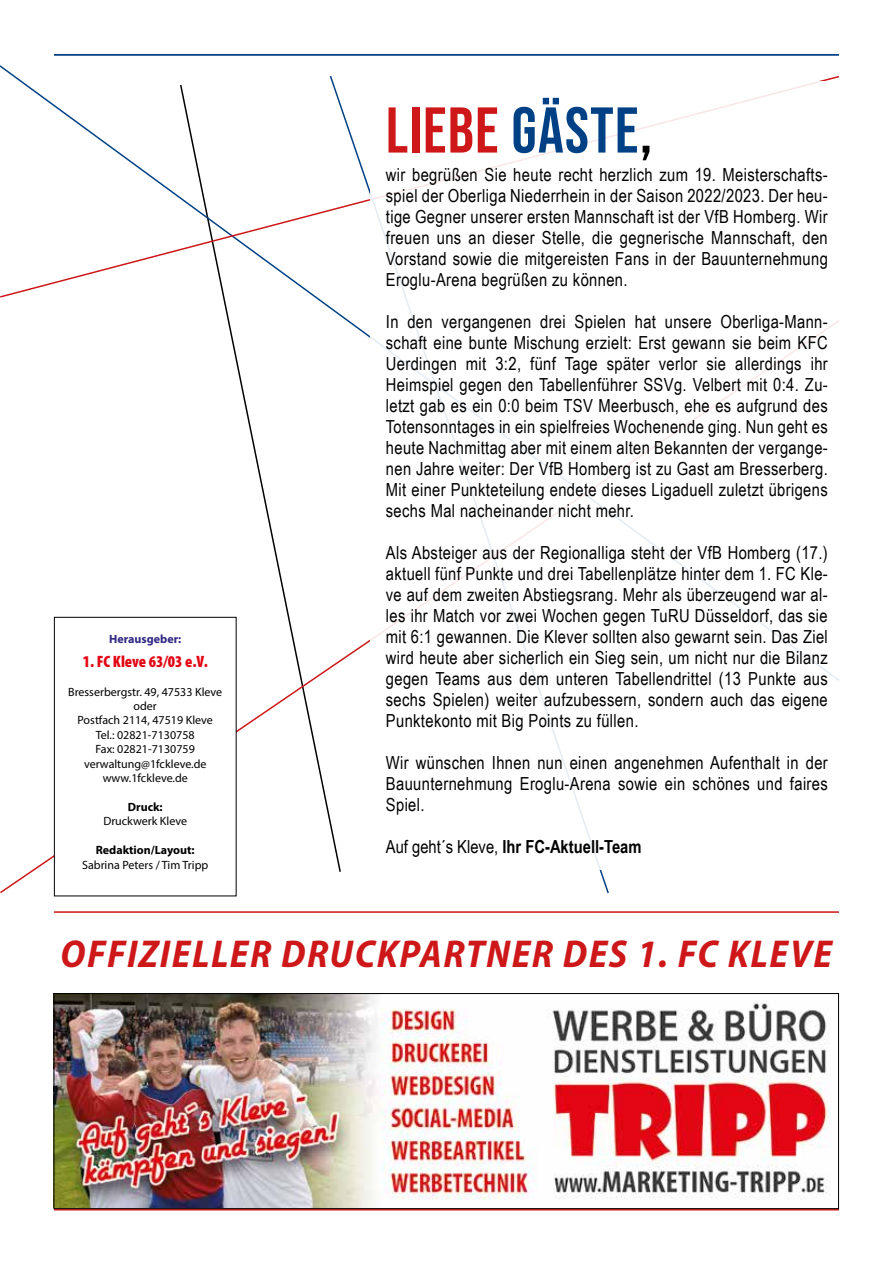
<style>
.page{position:relative;width:893px;height:1263px;background:#fff}
.page>*{position:absolute;margin:0;border:0;box-sizing:border-box;transform-origin:0 0}
.t1{font:64.5px "Bebas Neue";letter-spacing:.02em;color:#cd1719}
.t2{font:italic 700 semi-condensed 39px "Myriad Pro";letter-spacing:.04em;color:#cd1719}
.t3{font:18px/21px "Arial Narrow";letter-spacing:.02em;color:#000;text-align:justify}
.t4{font:700 18px "Arial Narrow";color:#000}
.t5{font:900 condensed 16.5px "Myriad Pro";color:#e30613}
.t6{font:12px/14.4px "Myriad Pro";color:#000;text-align:center}
.t7{font:700 12px "Myriad Pro";color:#000}
.t8{font:700 12px "Myriad Pro";color:#312783}
.s1{color:#004185}
.s2{color:#000}
.s3{font-weight:400}
</style>
<div class="page">
<hr style="left:54px;top:1209px;width:785px;height:1px;background:#cd1719">
<svg style="left:0;top:75px;width:839px;height:224px"></svg>
<svg style="left:329px;top:75px;width:281px;height:243px"></svg>
<svg style="left:0;top:318px;width:609px;height:577px"></svg>
<hr style="left:54px;top:54px;width:785px;height:2px;background:#004185">
<hr style="left:54px;top:911px;width:785px;height:2px;background:#cd1719">
<img style="left:56px;top:995px;width:775px;height:212px">
<div style="left:54px;top:993px;width:785px;height:216px;border:1px solid #000"></div>
<div style="left:54px;top:617px;width:182px;height:279px;background:#fff"></div>
<div style="left:54px;top:617px;width:183px;height:279px;border:1px solid #000"></div>
<div style="left:370px;top:81px;width:483px;height:789px;background:#fff"></div>
<p class="t8" style="left:109px;top:631px;width:74px">Herausgeber:</p>
<p class="t5" style="left:83px;top:651px;width:127px">1. FC Kleve 63/03 e.V.</p>
<p class="t6" style="left:68px;top:684px;width:156px">Bresserbergstr. 49, 47533 Kleve oder<br>Postfach 2114, 47519 Kleve<br>Tel.: 02821-7130758<br>Fax: 02821-7130759 verwaltung@1fckleve.de www.1fckleve.de</p>
<p class="t7" style="left:128px;top:799px;width:36px">Druck:</p>
<p class="t6" style="left:103px;top:814px;width:85px">Druckwerk Kleve</p>
<p class="t7" style="left:96px;top:842px;width:100px">Redaktion/Layout:</p>
<p class="t6" style="left:82px;top:857px;width:128px">Sabrina Peters / Tim Tripp</p>
<h1 class="t1" style="left:386px;top:94px;width:268px">LIEBE <span class="s1">GÄSTE</span><span class="s2">,</span></h1>
<p class="t3" style="left:386px;top:163px;width:443px">wir begrüßen Sie heute recht herzlich zum 19. Meisterschafts&shy;spiel der Oberliga Niederrhein in der Saison 2022/2023. Der heu&shy;tige Gegner unserer ersten Mannschaft ist der VfB Homberg. Wir freuen uns an dieser Stelle, die gegnerische Mannschaft, den Vorstand sowie die mitgereisten Fans in der Bauunternehmung Eroglu-Arena begrüßen zu können.</p>
<p class="t3" style="left:386px;top:310px;width:443px">In den vergangenen drei Spielen hat unsere Oberliga-Mann&shy;schaft eine bunte Mischung erzielt: Erst gewann sie beim KFC Uerdingen mit 3:2, fünf Tage später verlor sie allerdings ihr Heimspiel gegen den Tabellenführer SSVg. Velbert mit 0:4. Zu&shy;letzt gab es ein 0:0 beim TSV Meerbusch, ehe es aufgrund des Totensonntages in ein spielfreies Wochenende ging. Nun geht es heute Nachmittag aber mit einem alten Bekannten der vergange&shy;nen Jahre weiter: Der VfB Homberg ist zu Gast am Bresserberg.<br>Mit einer Punkteteilung endete dieses Ligaduell zuletzt übrigens sechs Mal nacheinander nicht mehr.</p>
<p class="t3" style="left:386px;top:541px;width:443px">Als Absteiger aus der Regionalliga steht der VfB Homberg (17.) aktuell fünf Punkte und drei Tabellenplätze hinter dem 1. FC Kle&shy;ve auf dem zweiten Abstiegsrang. Mehr als überzeugend war al&shy;les ihr Match vor zwei Wochen gegen TuRU Düsseldorf, das sie mit 6:1 gewannen. Die Klever sollten also gewarnt sein. Das Ziel wird heute aber sicherlich ein Sieg sein, um nicht nur die Bilanz gegen Teams aus dem unteren Tabellendrittel (13 Punkte aus sechs Spielen) weiter aufzubessern, sondern auch das eigene Punktekonto mit Big Points zu füllen.</p>
<p class="t3" style="left:386px;top:751px;width:443px">Wir wünschen Ihnen nun einen angenehmen Aufenthalt in der Bauunternehmung Eroglu-Arena sowie ein schönes und faires Spiel.</p>
<p class="t4" style="left:386px;top:833px;width:257px"><span class="s3">Auf geht´s Kleve,</span> Ihr FC-Aktuell-Team</p>
<h2 class="t2" style="left:61px;top:929px;width:773px">OFFIZIELLER DRUCKPARTNER DES 1. FC KLEVE</h2>
</div>
